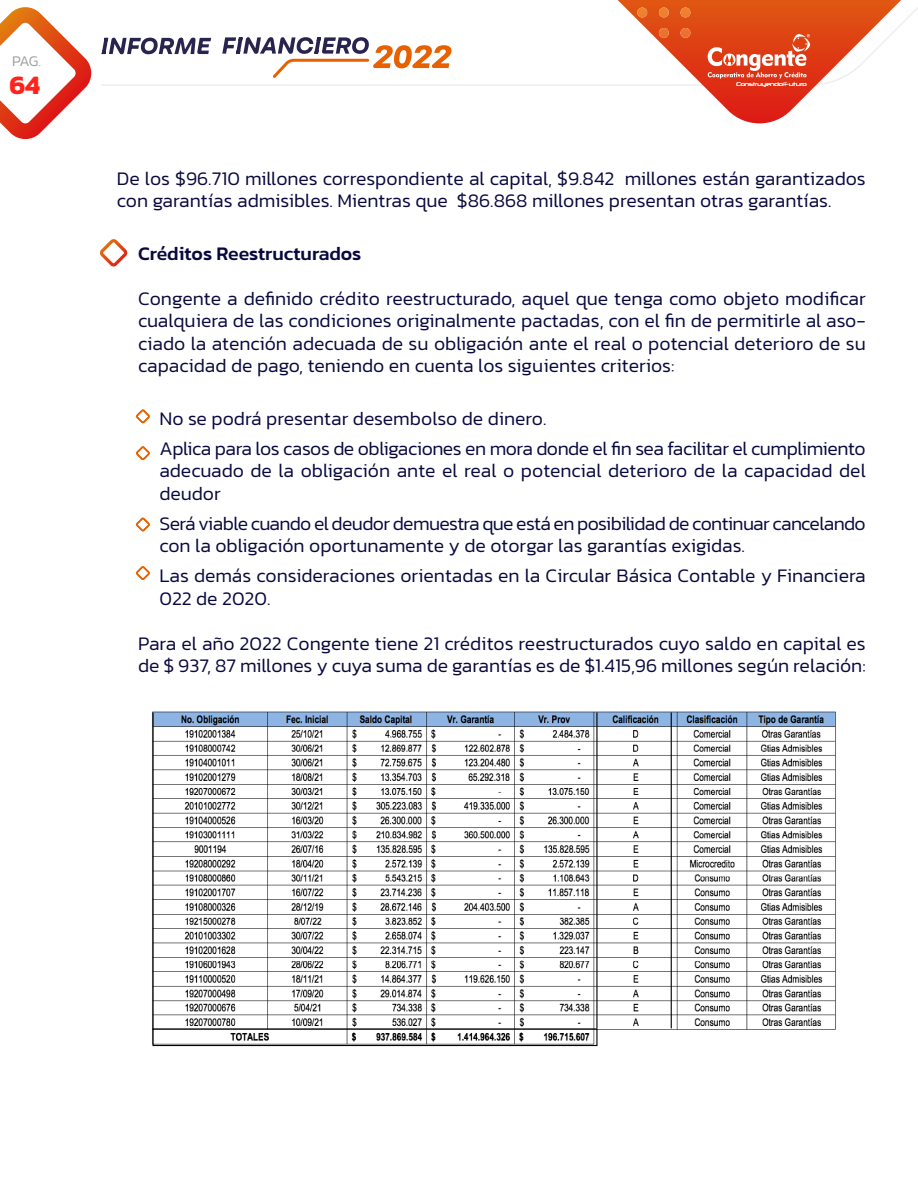
<style>
.page{position:relative;width:918px;height:1188px;background:#fff}
.page>*{position:absolute;margin:0;border:0;box-sizing:border-box;transform-origin:0 0}
.t1{font:700 27px "Kanit";color:#ff241b}
.t2{font:300 19.5px/22.5px "Kanit";color:#09093f}
.t3{font:300 19.5px/22.5px "Kanit";letter-spacing:-.03em;color:#09093f}
.t4{font:300 19.5px/30px "Kanit";letter-spacing:-.02em;color:#09093f}
.t5{font:500 19.5px "Kanit";color:#09093f}
.t6{font:300 15px "Kanit";color:#a0a09d}
.t7{font:4.95px "Neuropol";color:#fff}
</style>
<div class="page">
<svg style="left:211px;top:7px;width:707px;height:79px"></svg>
<svg style="left:222px;top:37px;width:230px;height:41px"></svg>
<svg style="left:0;top:7px;width:211px;height:132px"></svg>
<svg style="left:604px;top:0;width:311px;height:123px"></svg>
<svg style="left:99px;top:239px;width:29px;height:28px"></svg>
<svg style="left:136px;top:446px;width:14px;height:14px"></svg>
<svg style="left:136px;top:566px;width:14px;height:14px"></svg>
<svg style="left:136px;top:410px;width:14px;height:13px"></svg>
<svg style="left:136px;top:518px;width:14px;height:13px"></svg>
<img style="left:152px;top:711px;width:684px;height:334px">
<hr style="left:153px;top:713px;width:1px;height:316px;background:#000">
<div style="left:153px;top:1028px;width:445px;height:18px;border:1px solid #000"></div>
<hr style="left:596px;top:712px;width:2px;height:316px;background:#000">
<hr style="left:671px;top:712px;width:1px;height:316px;background:#000">
<p class="t6" style="left:12px;top:51px;width:31px">PAG.</p>
<h1 class="t1" style="left:9px;top:64px;width:32px">64</h1>
<p class="t7" style="left:736px;top:81px;width:72px">ConstruyendoFFuturo</p>
<p class="t2" style="left:117px;top:167px;width:750px">De los $96.710 millones correspondiente al capital, $9.842 millones están garantizados con garantías admisibles. Mientras que $86.868 millones presentan otras garantías.</p>
<p class="t5" style="left:138px;top:239px;width:225px">Créditos Reestructurados</p>
<p class="t2" style="left:138px;top:287px;width:729px;text-align:justify">Congente a definido crédito reestructurado, aquel que tenga como objeto modificar cualquiera de las condiciones originalmente pactadas, con el fin de permitirle al aso&shy;ciado la atención adecuada de su obligación ante el real o potencial deterioro de su capacidad de pago, teniendo en cuenta los siguientes criterios:</p>
<p class="t4" style="left:159px;top:403px;width:708px">No se podrá presentar desembolso de dinero.<br>Aplica para los casos de obligaciones en mora donde el fin sea facilitar el cumplimiento</p>
<p class="t2" style="left:159px;top:459px;width:708px">adecuado de la obligación ante el real o potencial deterioro de la capacidad del deudor</p>
<p class="t3" style="left:159px;top:512px;width:708px">Será viable cuando el deudor demuestra que está en posibilidad de continuar cancelando con la obligación oportunamente y de otorgar las garantías exigidas.</p>
<p class="t2" style="left:159px;top:564px;width:708px">Las demás consideraciones orientadas en la Circular Básica Contable y Financiera<br>022 de 2020.</p>
<p class="t2" style="left:138px;top:632px;width:729px">Para el año 2022 Congente tiene 21 créditos reestructurados cuyo saldo en capital es de $ 937, 87 millones y cuya suma de garantías es de $1.415,96 millones según relación:</p>
</div>
